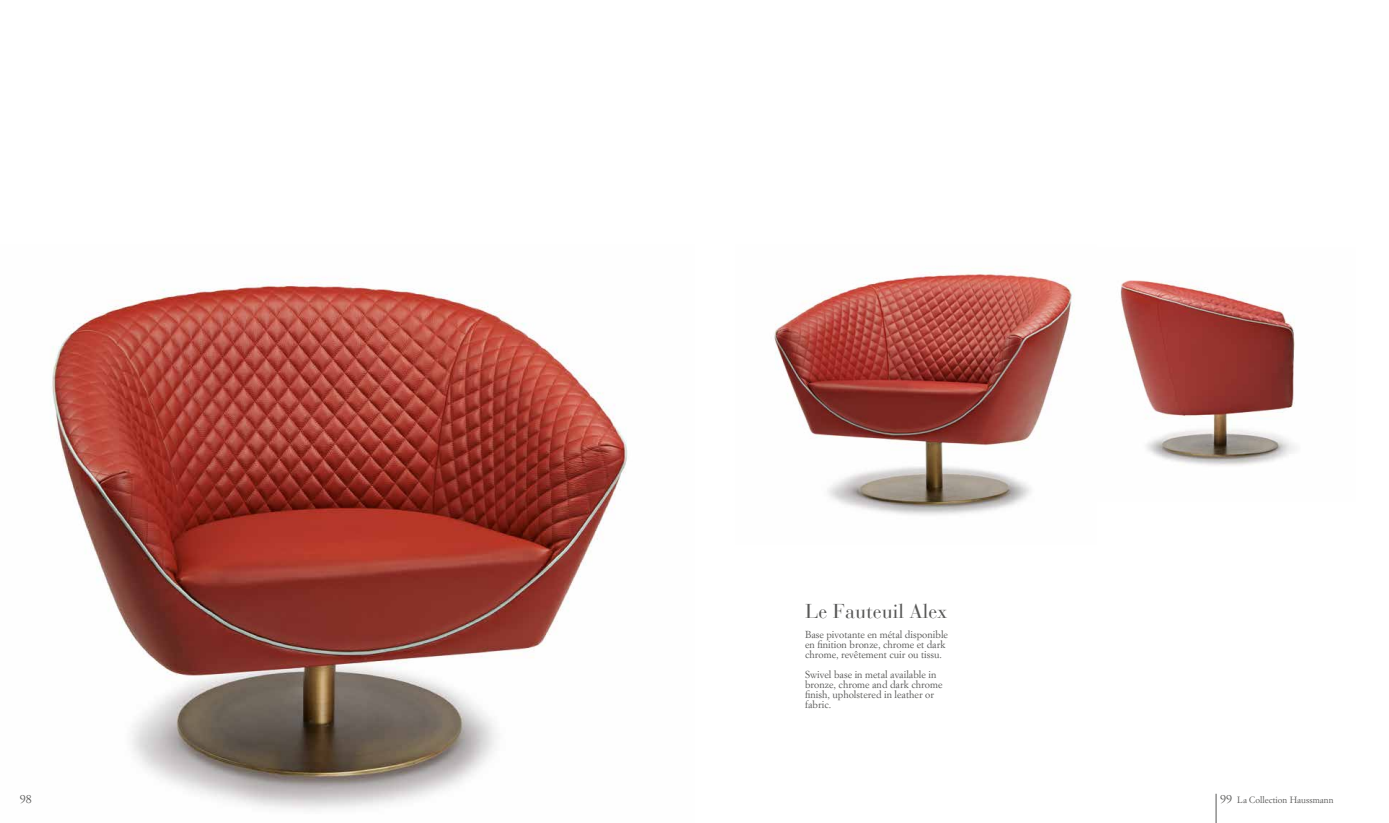
<style>
.page{position:relative;width:1389px;height:823px;background:#fff}
.page>*{position:absolute;margin:0;border:0;box-sizing:border-box;transform-origin:0 0}
.t1{font:20px "Bauer Bodoni CE";color:#575756}
.t2{font:12px "Simoncini Garamond Std";color:#575756}
.t3{font:10px/10px "Simoncini Garamond Std";color:#575756}
.t4{font:9px "Simoncini Garamond Std";color:#575756}
.s1{font-size:12px}
</style>
<div class="page">
<img style="left:1120px;top:280px;width:175px;height:186px">
<img style="left:774px;top:272px;width:301px;height:243px">
<img style="left:52px;top:278px;width:576px;height:532px">
<svg style="left:1216px;top:793px;width:1px;height:29px"></svg>
<h1 class="t1" style="left:805px;top:599px;width:144px">Le Fauteuil Alex</h1>
<p class="t3" style="left:805px;top:629px;width:145px">Base pivotante en métal disponible en finition bronze, chrome et dark chrome, revêtement cuir ou tissu.</p>
<p class="t3" style="left:805px;top:669px;width:139px">Swivel base in metal available in bronze, chrome and dark chrome finish, upholstered in leather or fabric.</p>
<p class="t2" style="left:20px;top:791px;width:13px">98</p>
<p class="t4" style="left:1220px;top:793px;width:115px"><span class="s1">99</span> La Collection Haussmann</p>
</div>
